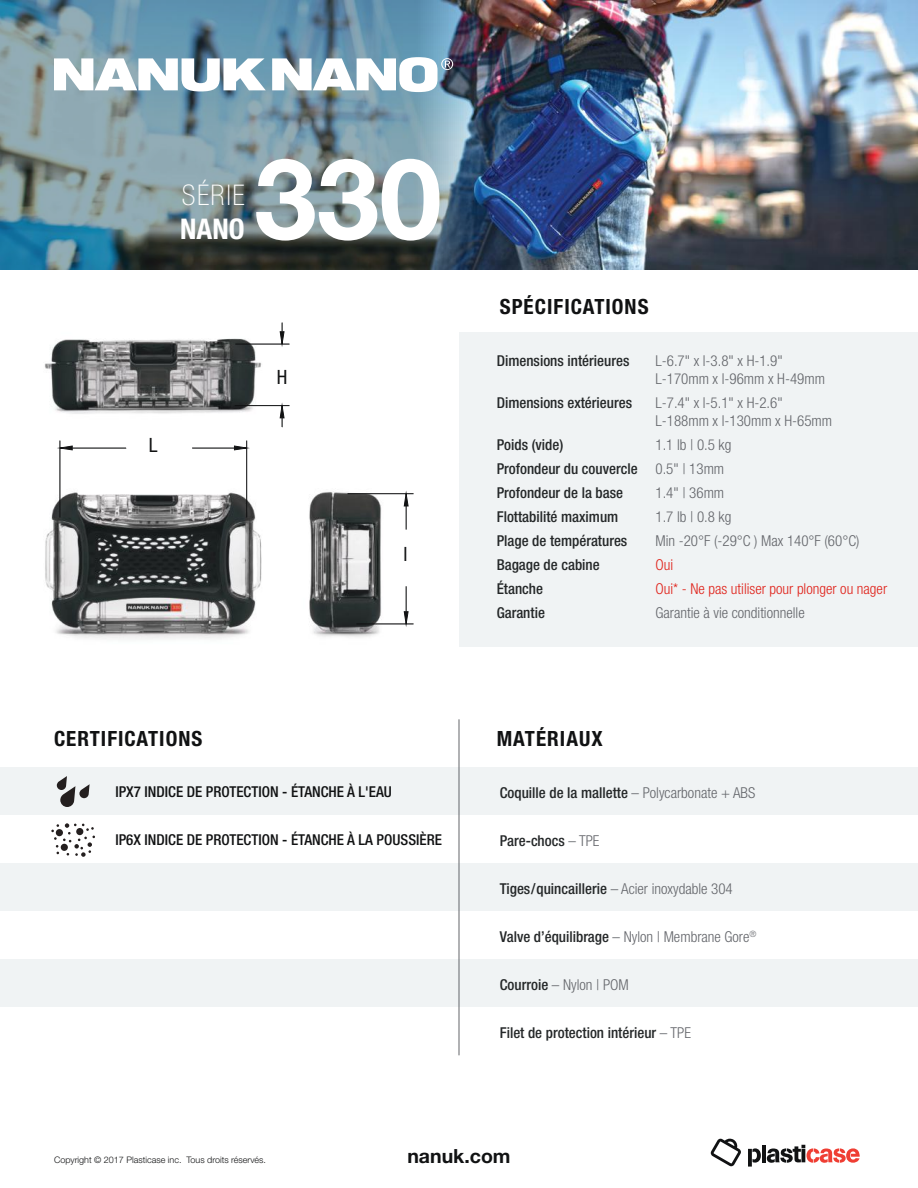
<style>
.page{position:relative;width:918px;height:1188px;background:#fff}
.page>*{position:absolute;margin:0;border:0;box-sizing:border-box;transform-origin:0 0}
.t1{font:700 112.5px "Helvetica Neue";color:#fff}
.t2{font:100 condensed 28.5px "Helvetica Neue LT Std";letter-spacing:.05em;color:#fff}
.t3{font:700 condensed 28.5px "Helvetica Neue LT Std";color:#fff}
.t4{font:700 condensed 21px "Helvetica Neue LT Std";letter-spacing:.05em;color:#111213}
.t5{font:condensed 19.65px "Helvetica Neue LT Std";color:#111213}
.t6{font:700 19.5px "Helvetica Neue LT Std";color:#111213}
.t7{font:500 condensed 15px/24px "Helvetica Neue LT Std";color:#242728}
.t8{font:300 condensed 15px/24px "Helvetica Neue LT Std";color:#63656a}
.t9{font:500 condensed 15px "Helvetica Neue LT Std";color:#111213}
.t10{font:300 condensed 15px/24px "Helvetica Neue LT Std";color:#e0231b}
.t11{font:300 9px "Helvetica Neue LT Std";color:#111213}
.s1{font-weight:300;color:#63656a}
.s2{font-weight:500;color:#242728}
</style>
<div class="page">
<img style="left:477px;top:0;width:441px;height:270px">
<img style="left:0;top:0;width:477px;height:270px">
<div style="left:459px;top:332px;width:459px;height:314px;background:#f0f3f4"></div>
<div style="left:0;top:767px;width:459px;height:48px;background:#f0f3f4"></div>
<div style="left:0;top:863px;width:459px;height:48px;background:#f0f3f4"></div>
<div style="left:0;top:959px;width:459px;height:48px;background:#f0f3f4"></div>
<div style="left:459px;top:767px;width:459px;height:48px;background:#f0f3f4"></div>
<div style="left:459px;top:863px;width:459px;height:48px;background:#f0f3f4"></div>
<div style="left:459px;top:959px;width:459px;height:48px;background:#f0f3f4"></div>
<hr style="left:459px;top:719px;width:1px;height:336px;background:#63656a">
<img style="left:45px;top:322px;width:365px;height:317px">
<svg style="left:404px;top:494px;width:4px;height:36px"></svg>
<hr style="left:348px;top:493px;width:66px;height:1px;background:#111213">
<svg style="left:404px;top:586px;width:4px;height:38px"></svg>
<hr style="left:356px;top:624px;width:58px;height:1px;background:#111213">
<hr style="left:60px;top:441px;width:1px;height:76px;background:#111213">
<hr style="left:72px;top:448px;width:54px;height:1px;background:#111213">
<svg style="left:58px;top:446px;width:14px;height:4px"></svg>
<hr style="left:246px;top:441px;width:1px;height:76px;background:#111213">
<hr style="left:192px;top:448px;width:42px;height:1px;background:#111213">
<svg style="left:234px;top:446px;width:14px;height:4px"></svg>
<hr style="left:235px;top:405px;width:54px;height:1px;background:#111213">
<svg style="left:280px;top:323px;width:4px;height:21px"></svg>
<svg style="left:280px;top:405px;width:4px;height:22px"></svg>
<hr style="left:235px;top:344px;width:54px;height:1px;background:#111213">
<svg style="left:54px;top:58px;width:212px;height:33px"></svg>
<svg style="left:272px;top:57px;width:181px;height:35px"></svg>
<svg style="left:748px;top:1148px;width:13px;height:19px"></svg>
<hr style="left:762px;top:1145px;width:4px;height:17px;background:#111213">
<svg style="left:767px;top:1145px;width:93px;height:18px"></svg>
<svg style="left:711px;top:1139px;width:30px;height:27px"></svg>
<svg style="left:51px;top:823px;width:44px;height:34px"></svg>
<svg style="left:57px;top:776px;width:33px;height:31px"></svg>
<h2 class="t2" style="left:182px;top:179px;width:64px">SÉRIE</h2>
<h2 class="t3" style="left:180px;top:212px;width:66px">NANO</h2>
<h1 class="t1" style="left:254px;top:111px;width:189px">330</h1>
<h3 class="t5" style="left:149px;top:434px;width:10px">L</h3>
<h3 class="t5" style="left:277px;top:365px;width:12px">H</h3>
<h3 class="t5" style="left:404px;top:543px;width:6px">l</h3>
<h3 class="t4" style="left:500px;top:293px;width:150px">SPÉCIFICATIONS</h3>
<p class="t7" style="left:497px;top:349px;width:134px">Dimensions intérieures</p>
<p class="t7" style="left:497px;top:391px;width:137px">Dimensions extérieures</p>
<p class="t7" style="left:497px;top:433px;width:142px">Poids (vide)<br>Profondeur du couvercle<br>Profondeur de la base<br>Flottabilité maximum<br>Plage de températures<br>Bagage de cabine<br>Étanche<br>Garantie</p>
<p class="t8" style="left:655px;top:352px;width:171px;line-height:18px">L-6.7" x l-3.8" x H-1.9"<br>L-170mm x l-96mm x H-49mm</p>
<p class="t8" style="left:655px;top:394px;width:178px;line-height:18px">L-7.4" x l-5.1" x H-2.6"<br>L-188mm x l-130mm x H-65mm</p>
<p class="t8" style="left:655px;top:433px;width:205px">1.1 lb | 0.5 kg<br>0.5" | 13mm<br>1.4" | 36mm<br>1.7 lb | 0.8 kg<br>Min -20°F (-29°C ) Max 140°F (60°C)</p>
<p class="t10" style="left:655px;top:553px;width:233px">Oui<br>Oui* - Ne pas utiliser pour plonger ou nager</p>
<p class="t8" style="left:655px;top:601px;width:151px">Garantie à vie conditionnelle</p>
<h3 class="t4" style="left:54px;top:726px;width:150px">CERTIFICATIONS</h3>
<h3 class="t4" style="left:497px;top:726px;width:107px">MATÉRIAUX</h3>
<p class="t9" style="left:116px;top:783px;width:278px">IPX7 INDICE DE PROTECTION - ÉTANCHE À L'EAU</p>
<p class="t9" style="left:116px;top:831px;width:328px">IP6X INDICE DE PROTECTION - ÉTANCHE À LA POUSSIÈRE</p>
<p class="t7" style="left:500px;top:781px;width:257px">Coquille de la mallette <span class="s1">– Polycarbonate + ABS</span></p>
<p class="t7" style="left:500px;top:829px;width:101px">Pare-chocs <span class="s1">– TPE</span></p>
<p class="t7" style="left:500px;top:877px;width:234px">Tiges/quincaillerie <span class="s1">– Acier inoxydable 304</span></p>
<p class="t8" style="left:500px;top:925px;width:258px"><span class="s2">Valve d’équilibrage</span> – Nylon | Membrane Gore<sup>®</sup></p>
<p class="t8" style="left:500px;top:973px;width:131px"><span class="s2">Courroie</span> – Nylon | POM</p>
<p class="t7" style="left:500px;top:1021px;width:193px">Filet de protection intérieur <span class="s1">– TPE</span></p>
<p class="t11" style="left:54px;top:1154px;width:214px">Copyright © 2017 Plasticase inc. Tous droits réservés.</p>
<h3 class="t6" style="left:407px;top:1144px;width:105px">nanuk.com</h3>
</div>
